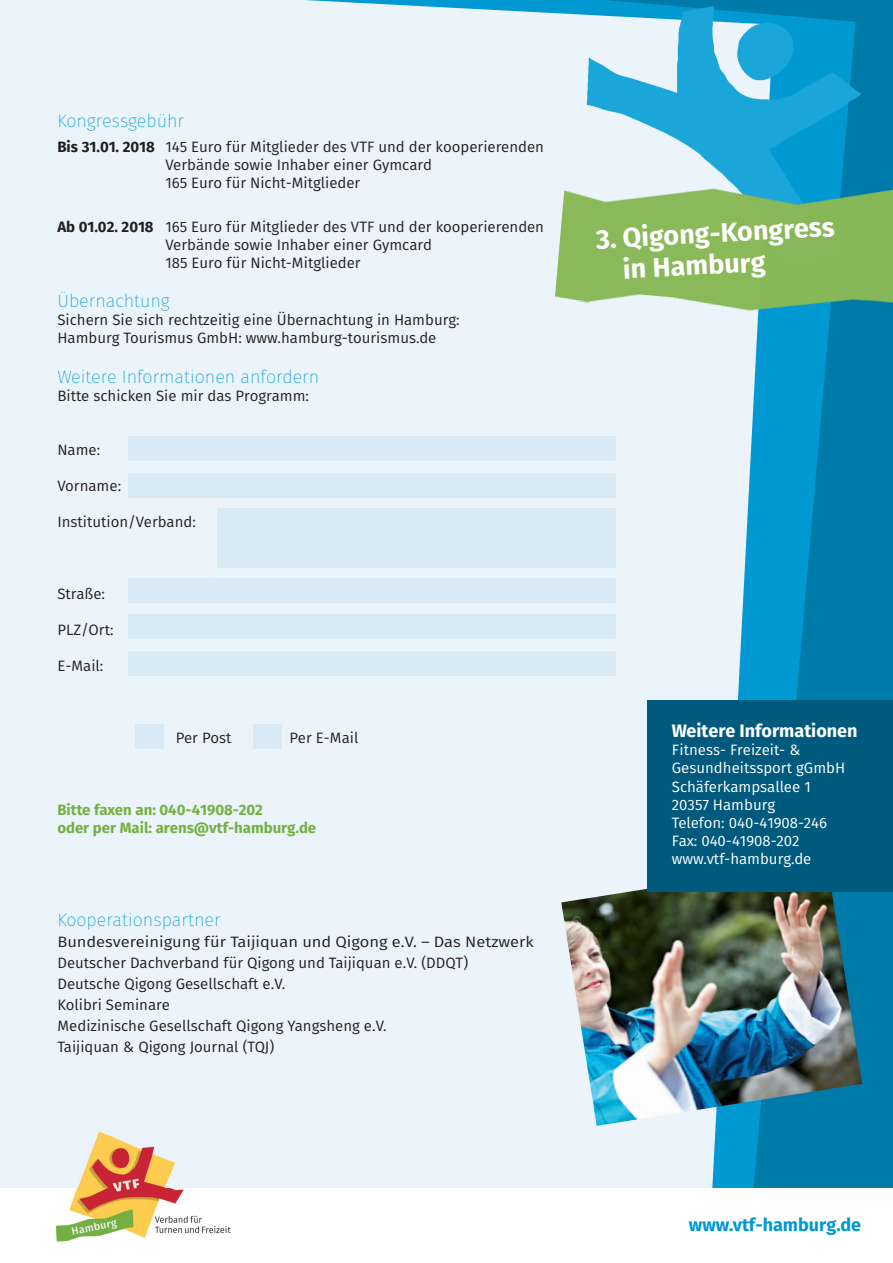
<style>
.page{position:relative;width:893px;height:1263px;background:#fff}
.page>*{position:absolute;margin:0;border:0;box-sizing:border-box;transform-origin:0 0}
.t1{font:700 27px/31.5px "Fira Sans";color:#fff}
.t2{font:200 18px "Fira Sans";color:#0099d2}
.t3{font:700 18px "Fira Sans";color:#fff}
.t4{font:700 18px "Fira Sans";color:#0099d2}
.t5{font:15px/18px "Fira Sans";color:#231f20}
.t6{font:15px/21px "Fira Sans";color:#231f20;scale:1.1 1}
.t7{font:15px/18px "Fira Sans";color:#fff}
.t8{font:700 15px/18px "Fira Sans";color:#75b042}
.s1{font-weight:700}
</style>
<div class="page">
<div style="left:81px;top:0;width:812px;height:1263px;background:#007aa8"></div>
<svg style="left:773px;top:329px;width:83px;height:372px"></svg>
<div style="left:0;top:0;width:773px;height:1188px;background:#eaf4fa"></div>
<div style="left:0;top:1188px;width:893px;height:75px;background:#fff"></div>
<img style="left:24px;top:1118px;width:226px;height:124px">
<img style="left:561px;top:860px;width:301px;height:266px">
<div style="left:648px;top:701px;width:245px;height:191px;background:#005a7e"></div>
<img style="left:568px;top:0;width:293px;height:156px">
<img style="left:555px;top:156px;width:338px;height:173px">
<div style="left:217px;top:508px;width:398px;height:60px;background:#d8eaf6"></div>
<div style="left:254px;top:724px;width:28px;height:24px;background:#d8eaf6"></div>
<div style="left:135px;top:724px;width:28px;height:24px;background:#d8eaf6"></div>
<div style="left:128px;top:437px;width:487px;height:24px;background:#d8eaf6"></div>
<div style="left:128px;top:578px;width:487px;height:24px;background:#d8eaf6"></div>
<div style="left:128px;top:473px;width:487px;height:24px;background:#d8eaf6"></div>
<div style="left:128px;top:614px;width:487px;height:25px;background:#d8eaf6"></div>
<div style="left:128px;top:652px;width:487px;height:24px;background:#d8eaf6"></div>
<p class="t2" style="left:57px;top:108px;width:128px">Kongressgebühr</p>
<p class="t5" style="left:165px;top:138px;width:380px;text-indent:-108px"><span class="s1">Bis 31.01. 2018</span> 145 Euro für Mitglieder des VTF und der kooperierenden<br>Verbände sowie Inhaber einer Gymcard<br>165 Euro für Nicht-Mitglieder</p>
<p class="t5" style="left:165px;top:217px;width:380px;text-indent:-108px"><span class="s1">Ab 01.02. 2018</span> 165 Euro für Mitglieder des VTF und der kooperierenden<br>Verbände sowie Inhaber einer Gymcard<br>185 Euro für Nicht-Mitglieder</p>
<p class="t2" style="left:57px;top:288px;width:114px">Übernachtung</p>
<p class="t5" style="left:57px;top:311px;width:404px">Sichern Sie sich rechtzeitig eine Übernachtung in Hamburg:<br>Hamburg Tourismus GmbH: www.hamburg-tourismus.de</p>
<p class="t2" style="left:57px;top:364px;width:263px">Weitere Informationen anfordern</p>
<p class="t5" style="left:57px;top:386px;width:253px">Bitte schicken Sie mir das Programm:</p>
<p class="t5" style="left:57px;top:440px;width:44px">Name:</p>
<p class="t5" style="left:57px;top:476px;width:65px">Vorname:</p>
<p class="t5" style="left:57px;top:512px;width:140px">Institution/Verband:</p>
<p class="t5" style="left:57px;top:584px;width:49px">Straße:</p>
<p class="t5" style="left:57px;top:620px;width:58px">PLZ/Ort:</p>
<p class="t5" style="left:57px;top:656px;width:48px">E-Mail:</p>
<p class="t5" style="left:176px;top:728px;width:57px">Per Post</p>
<p class="t5" style="left:289px;top:728px;width:70px">Per E-Mail</p>
<p class="t8" style="left:57px;top:800px;width:260px">Bitte faxen an: 040-41908-202<br>oder per Mail: arens@vtf-hamburg.de</p>
<p class="t2" style="left:57px;top:907px;width:165px">Kooperationspartner</p>
<p class="t6" style="left:57px;top:932px;width:435px">Bundesvereinigung für Taijiquan und Qigong e.V. – Das Netzwerk Deutscher Dachverband für Qigong und Taijiquan e.V. (DDQT)<br>Deutsche Qigong Gesellschaft e.V.<br>Kolibri Seminare<br>Medizinische Gesellschaft Qigong Yangsheng e.V.<br>Taijiquan &amp; Qigong Journal (TQJ)</p>
<h1 class="t1" style="left:621px;top:222px;width:215px;text-indent:-26px;rotate:-3deg">3. Qigong-Kongress in Hamburg</h1>
<p class="t3" style="left:672px;top:718px;width:187px">Weitere Informationen</p>
<p class="t7" style="left:672px;top:741px;width:175px">Fitness- Freizeit- &amp;<br>Gesundheitssport gGmbH<br>Schäferkampsallee 1<br>20357 Hamburg<br>Telefon: 040-41908-246<br>Fax: 040-41908-202 www.vtf-hamburg.de</p>
<p class="t4" style="left:689px;top:1212px;width:174px">www.vtf-hamburg.de</p>
</div>
